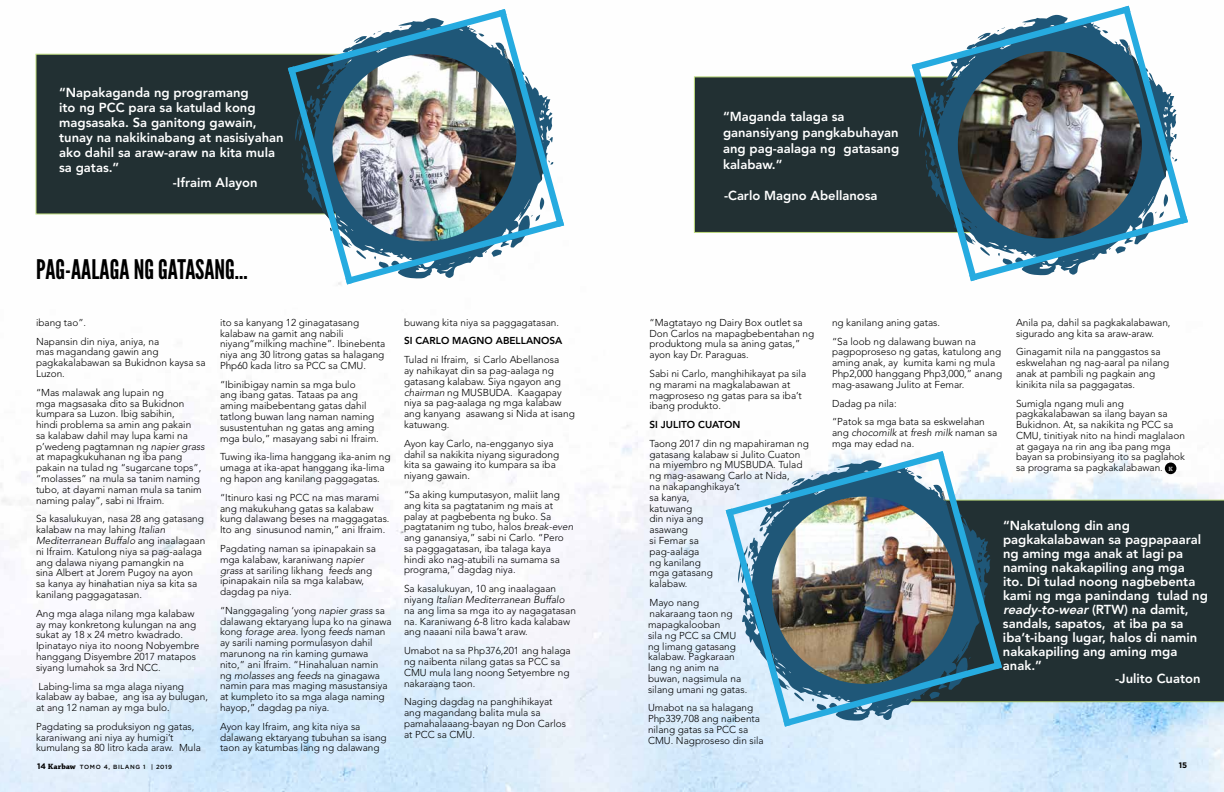
<style>
.page{position:relative;width:1224px;height:792px;background:#fff}
.page>*{position:absolute;margin:0;border:0;box-sizing:border-box;transform-origin:0 0}
.t1{font:27px "League Gothic";color:#000}
.t2{font:800 13px/14px "Avenir LT Std";color:#fff}
.t3{font:300 10px/10.8px "Avenir LT Std";color:#000}
.t4{font:800 10px "Avenir LT Std";color:#000}
.t5{font:700 8px "Gotham";color:#000}
.t6{font:700 6.4px "Chaparral Pro";color:#fff}
.t7{font:500 6px "Gotham";letter-spacing:.1em;color:#000}
.s1{font-style:italic}
.s2{font-weight:700;font-size:8px}
.s3{font-family:"Chaparral Pro";font-weight:700;font-size:8px}
</style>
<div class="page">
<img style="left:0;top:5px;width:1224px;height:787px">
<div style="left:694px;top:76px;width:288px;height:157px;background:#223033;border:1px solid #bcd97b"></div>
<svg style="left:912px;top:6px;width:276px;height:275px"></svg>
<img style="left:958px;top:51px;width:184px;height:187px">
<div style="left:1002px;top:500px;width:222px;height:202px;background:#223033"></div>
<svg style="left:726px;top:451px;width:276px;height:276px;background:#83a8bc"></svg>
<img style="left:772px;top:497px;width:184px;height:187px">
<div style="left:36px;top:54px;width:312px;height:160px;background:#223033;border:1px solid #bcd97b"></div>
<svg style="left:288px;top:9px;width:276px;height:275px"></svg>
<img style="left:333px;top:54px;width:184px;height:187px">
<div style="left:1165px;top:463px;width:11px;height:11px;background:#000;border-radius:50%"></div>
<h2 class="t2" style="left:59px;top:86px;width:191px">“Napakaganda ng programang</h2>
<h2 class="t2" style="left:59px;top:101px;width:198px">ito ng PCC para sa katulad kong</h2>
<h2 class="t2" style="left:59px;top:116px;width:199px">magsasaka. Sa ganitong gawain,</h2>
<h2 class="t2" style="left:59px;top:131px;width:226px">tunay na nakikinabang at nasisiyahan</h2>
<h2 class="t2" style="left:59px;top:146px;width:217px">ako dahil sa araw-araw na kita mula</h2>
<h2 class="t2" style="left:59px;top:161px;width:62px">sa gatas.”</h2>
<h2 class="t2" style="left:173px;top:175px;width:86px">-Ifraim Alayon</h2>
<h1 class="t1" style="left:36px;top:253px;width:213px">PAG-AALAGA NG GATASANG...</h1>
<p class="t3" style="left:36px;top:313px;width:125px;line-height:18.8px">ibang tao”.<br>Napansin din niya, aniya, na</p>
<p class="t3" style="left:36px;top:347px;width:171px">mas magandang gawin ang pagkakalabawan sa Bukidnon kaysa sa<br>Luzon.</p>
<p class="t3" style="left:36px;top:387px;width:170px">“Mas malawak ang lupain ng<br>mga magsasaka dito sa Bukidnon kumpara sa Luzon. Ibig sabihin,<br>hindi problema sa amin ang pakain<br>sa kalabaw dahil may lupa kami na p’wedeng pagtamnan ng <span class="s1">napier grass </span>at mapagkukuhanan ng iba pang pakain na tulad ng “sugarcane tops”, “molasses” na mula sa tanim naming tubo, at dayami naman mula sa tanim naming palay”, sabi ni Ifraim.</p>
<p class="t3" style="left:36px;top:514px;width:171px">Sa kasalukuyan, nasa 28 ang gatasang kalabaw na may lahing <span class="s1">Italian Mediterranean Buffalo</span> ang inaalagaan ni Ifraim. Katulong niya sa pag-aalaga ang dalawa niyang pamangkin na<br>sina Albert at Jorem Pugoy na ayon<br>sa kanya ay hinahatian niya sa kita sa kanilang paggagatasan.</p>
<p class="t3" style="left:36px;top:608px;width:165px">Ang mga alaga nilang mga kalabaw ay may konkretong kulungan na ang sukat ay 18 x 24 metro kwadrado.<br>Ipinatayo niya ito noong Nobyembre hanggang Disyembre 2017 matapos siyang lumahok sa 3rd NCC.</p>
<p class="t3" style="left:36px;top:681px;width:173px">Labing-lima sa mga alaga niyang kalabaw ay babae, ang isa ay bulugan, at ang 12 naman ay mga bulo.</p>
<p class="t3" style="left:36px;top:721px;width:167px">Pagdating sa produksiyon ng gatas, karaniwang ani niya ay humigi’t kumulang sa 80 litro kada araw. Mula</p>
<p class="t3" style="left:220px;top:317px;width:167px">ito sa kanyang 12 ginagatasang kalabaw na gamit ang nabili niyang“milking machine”. Ibinebenta niya ang 30 litrong gatas sa halagang<br>Php60 kada litro sa PCC sa CMU.</p>
<p class="t3" style="left:220px;top:379px;width:160px">“Ibinibigay namin sa mga bulo<br>ang ibang gatas. Tataas pa ang aming maibebentang gatas dahil tatlong buwan lang naman naming susustentuhan ng gatas ang aming mga bulo,” masayang sabi ni Ifraim.</p>
<p class="t3" style="left:220px;top:452px;width:172px">Tuwing ika-lima hanggang ika-anim ng umaga at ika-apat hanggang ika-lima ng hapon ang kanilang paggagatas.</p>
<p class="t3" style="left:220px;top:492px;width:171px">“Itinuro kasi ng PCC na mas marami ang makukuhang gatas sa kalabaw kung dalawang beses na maggagatas.<br>Ito ang sinusunod namin,” ani Ifraim.</p>
<p class="t3" style="left:220px;top:543px;width:157px">Pagdating naman sa ipinapakain sa mga kalabaw, karaniwang <span class="s1">napier grass</span> at sariling likhang <span class="s1">feeds</span> ang ipinapakain nila sa mga kalabaw, dagdag pa niya.</p>
<p class="t3" style="left:220px;top:605px;width:173px">“Nanggagaling ‘yong <span class="s1">napier grass</span> sa dalawang ektaryang lupa ko na ginawa kong <span class="s1">forage area</span>. Iyong <span class="s1">feeds</span> naman ay sarili naming pormulasyon dahil marunong na rin kaming gumawa nito,” ani Ifraim. “Hinahaluan namin ng <span class="s1">molasses</span> ang <span class="s1">feeds</span> na ginagawa namin para mas maging masustansiya at kumpleto ito sa mga alaga naming hayop,” dagdag pa niya.</p>
<p class="t3" style="left:220px;top:721px;width:168px">Ayon kay Ifraim, ang kita niya sa dalawang ektaryang tubuhan sa isang taon ay katumbas lang ng dalawang</p>
<p class="t3" style="left:404px;top:317px;width:157px">buwang kita niya sa paggagatasan.</p>
<p class="t4" style="left:404px;top:335px;width:33px">Si Carlo</p>
<p class="t4" style="left:452px;top:335px;width:112px">Magno Abellanosa</p>
<p class="t3" style="left:404px;top:354px;width:172px">Tulad ni Ifraim, si Carlo Abellanosa<br>ay nahikayat din sa pag-aalaga ng gatasang kalabaw. Siya ngayon ang <span class="s1">chairman</span> ng MUSBUDA. Kaagapay niya sa pag-aalaga ng mga kalabaw ang kanyang asawang si Nida at isang katuwang.</p>
<p class="t3" style="left:404px;top:438px;width:157px">Ayon kay Carlo, na-engganyo siya dahil sa nakikita niyang siguradong kita sa gawaing ito kumpara sa iba niyang gawain.</p>
<p class="t3" style="left:404px;top:489px;width:171px">“Sa aking kumputasyon, maliit lang ang kita sa pagtatanim ng mais at palay at pagbebenta ng buko. Sa pagtatanim ng tubo, halos <span class="s1">break-even </span>ang ganansiya,” sabi ni Carlo. “Pero sa paggagatasan, iba talaga kaya hindi ako nag-atubili na sumama sa programa,” dagdag niya.</p>
<p class="t3" style="left:404px;top:583px;width:173px">Sa kasalukuyan, 10 ang inaalagaan niyang <span class="s1">Italian Mediterranean Buffalo </span>na ang lima sa mga ito ay nagagatasan na. Karaniwang 6-8 litro kada kalabaw ang naaani nila bawa’t araw.</p>
<p class="t3" style="left:404px;top:645px;width:168px">Umabot na sa Php376,201 ang halaga ng naibenta nilang gatas sa PCC sa<br>CMU mula lang noong Setyembre ng nakaraang taon.</p>
<p class="t3" style="left:404px;top:697px;width:163px">Naging dagdag na panghihikayat ang magandang balita mula sa pamahalaaang-bayan ng Don Carlos at PCC sa CMU.</p>
<h2 class="t2" style="left:723px;top:108px;width:178px;line-height:16px">“Maganda talaga sa ganansiyang pangkabuhayan ang pag-aalaga ng gatasang kalabaw.”</h2>
<h2 class="t2" style="left:724px;top:189px;width:155px">-Carlo Magno Abellanosa</h2>
<p class="t3" style="left:649px;top:317px;width:166px">“Magtatayo ng Dairy Box outlet sa<br>Don Carlos na mapagbebentahan ng produktong mula sa aning gatas,” ayon kay Dr. Paraguas.</p>
<p class="t3" style="left:649px;top:368px;width:158px">Sabi ni Carlo, manghihikayat pa sila ng marami na magkalabawan at magproseso ng gatas para sa iba’t ibang produkto.</p>
<p class="t4" style="left:649px;top:419px;width:24px">Si Julito</p>
<p class="t4" style="left:698px;top:419px;width:44px">Cuato n</p>
<p class="t3" style="left:649px;top:438px;width:161px">Taong 2017 din ng mapahiraman ng gatasang kalabaw si Julito Cuaton na miyembro ng MUSBUDA. Tulad ng mag-asawang Carlo at Nida,<br>na nakapanghikaya’t<br>sa kanya,<br>katuwang<br>din niya ang<br>asawang<br>si Femar sa<br>pag-aalaga<br>ng kanilang<br>mga gatasang<br>kalabaw.</p>
<p class="t3" style="left:649px;top:597px;width:85px">Mayo nang nakaraang taon ng</p>
<p class="t3" style="left:648px;top:619px;width:101px">mapagkalooban<br>sila ng PCC sa CMU ng limang gatasang kalabaw. Pagkaraan lang ng anim na buwan, nagsimula na silang umani ng gatas.</p>
<p class="t3" style="left:648px;top:703px;width:117px">Umabot na sa halagang<br>Php339,708 ang naibenta nilang gatas sa PCC sa<br>CMU. Nagproseso din sila</p>
<p class="t3" style="left:832px;top:313px;width:146px;line-height:18.8px">ng kanilang aning gatas.<br>“Sa loob ng dalawang buwan na</p>
<p class="t3" style="left:832px;top:347px;width:172px">pagpoproseso ng gatas, katulong ang aming anak, ay kumita kami ng mula Php2,000 hanggang Php3,000,” anang mag-asawang Julito at Femar.</p>
<p class="t3" style="left:832px;top:394px;width:154px;line-height:18.8px">Dadag pa nila:<br>“Patok sa mga bata sa eskwelahan</p>
<p class="t3" style="left:832px;top:427px;width:167px">ang <span class="s1">chocomilk</span> at <span class="s1">fresh milk</span> naman sa mga may edad na.</p>
<p class="t3" style="left:1016px;top:317px;width:156px">Anila pa, dahil sa pagkakalabawan, sigurado ang kita sa araw-araw.</p>
<p class="t3" style="left:1016px;top:347px;width:155px">Ginagamit nila na panggastos sa eskwelahan ng nag-aaral pa nilang anak at pambili ng pagkain ang kinikita nila sa paggagatas.</p>
<p class="t3" style="left:1016px;top:398px;width:170px">Sumigla ngang muli ang pagkakalabawan sa ilang bayan sa<br>Bukidnon. At, sa nakikita ng PCC sa<br>CMU, tinitiyak nito na hindi maglalaon at gagaya na rin ang iba pang mga bayan sa probinsiyang ito sa paglahok sa programa sa pagkakalabawan.</p>
<p class="t6" style="left:1168px;top:465px;width:6px">K</p>
<p class="t2" style="left:1003px;top:518px;width:206px">“Nakatulong din ang pagkakalabawan sa pagpapaaral ng aming mga anak at lagi pa naming nakakapiling ang mga ito. Di tulad noong nagbebenta kami ng mga panindang tulad ng <span class="s1">ready-to-wear</span> ( RTW) n a d a m i t , sandals, sapatos, at iba pa sa iba’t-ibang lugar, halos di namin nakakapiling ang aming mga anak.”</p>
<h2 class="t2" style="left:1115px;top:671px;width:87px">-Julito Cuaton</h2>
<p class="t7" style="left:37px;top:763px;width:137px"><span class="s2">14</span> <span class="s3">Karbaw</span> TOMO 4, BILANG 1 | 2019</p>
<p class="t5" style="left:1179px;top:760px;width:10px">15</p>
</div>
